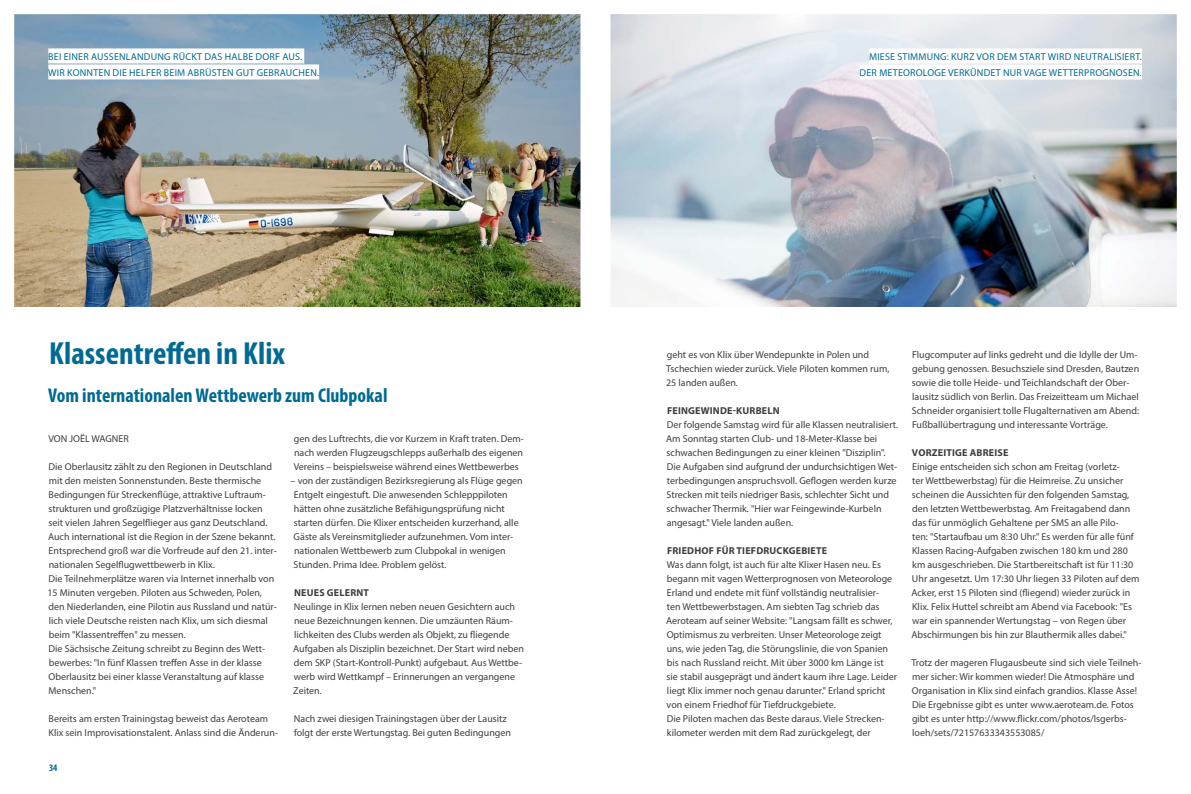
<style>
.page{position:relative;width:1191px;height:794px;background:#fff}
.page>*{position:absolute;margin:0;border:0;box-sizing:border-box;transform-origin:0 0}
.Überschrift_1{font:700 condensed 32px "Myriad Pro";color:#006a94}
.Vorspann{font:700 condensed 20px "Myriad Pro";color:#006a94}
.Fließtext{font:10px/14px "Myriad Pro";color:#3e3e3f}
.Titel_Themenseite{font:10px/16px "Myriad Pro";letter-spacing:.02em;color:#006a94}
.Zwischenüberschrift{font:700 10px "Myriad Pro";letter-spacing:.02em;color:#3e3e3f}
.t1{font:700 condensed 10px "Myriad Pro";color:#006a94}
</style>
<div class="page">
<img style="left:14px;top:14px;width:1163px;height:293px">
<div style="left:580px;top:0;width:30px;height:794px;background:#fff"></div>
<p class="Titel_Themenseite" style="left:48px;top:48px;width:272px">BEI EINER AUSSENLANDUNG RÜCKT DAS HALBE DORF AUS.<br>WIR KONNTEN DIE HELFER BEIM ABRÜSTEN GUT GEBRAUCHEN.</p>
<p class="Überschrift_1" style="left:49px;top:333px;width:237px">Klassentreffen in Klix</p>
<p class="Vorspann" style="left:48px;top:383px;width:341px">Vom internationalen Wettbewerb zum Clubpokal</p>
<p class="Fließtext" style="left:48px;top:431px;width:82px">VON JOËL WAGNER</p>
<p class="Fließtext" style="left:48px;top:459px;width:230px">Die Oberlausitz zählt zu den Regionen in Deutschland mit den meisten Sonnenstunden. Beste thermische Bedingungen für Streckenflüge, attraktive Luftraum&shy;strukturen und großzügige Platzverhältnisse locken seit vielen Jahren Segelflieger aus ganz Deutschland.<br>Auch international ist die Region in der Szene bekannt.<br>Entsprechend groß war die Vorfreude auf den 21. inter&shy;nationalen Segelflugwettbewerb in Klix.</p>
<p class="Fließtext" style="left:47px;top:571px;width:231px">Die Teilnehmerplätze waren via Internet innerhalb von 15 Minuten vergeben. Piloten aus Schweden, Polen, den Niederlanden, eine Pilotin aus Russland und natür&shy;lich viele Deutsche reisten nach Klix, um sich diesmal beim "Klassentreffen" zu messen.</p>
<p class="Fließtext" style="left:48px;top:641px;width:218px">Die Sächsische Zeitung schreibt zu Beginn des Wett&shy;bewerbes: "In fünf Klassen treffen Asse in der klasse Oberlausitz bei einer klasse Veranstaltung auf klasse Menschen."</p>
<p class="Fließtext" style="left:49px;top:711px;width:231px">Bereits am ersten Trainingstag beweist das Aeroteam<br>Klix sein Improvisationstalent. Anlass sind die Änderun-</p>
<p class="Fließtext" style="left:294px;top:431px;width:232px;text-align:justify">gen des Luftrechts, die vor Kurzem in Kraft traten. Dem&shy;nach werden Flugzeugschlepps außerhalb des eigenen Vereins – beispielsweise während eines Wettbewerbes</p>
<p class="Fließtext" style="left:293px;top:473px;width:231px;text-indent:-3px">– von der zuständigen Bezirksregierung als Flüge gegen Entgelt eingestuft. Die anwesenden Schlepppiloten hätten ohne zusätzliche Befähigungsprüfung nicht starten dürfen. Die Klixer entscheiden kurzerhand, alle Gäste als Vereinsmitglieder aufzunehmen. Vom inter&shy;nationalen Wettbewerb zum Clubpokal in wenigen Stunden. Prima Idee. Problem gelöst.</p>
<p class="Zwischenüberschrift" style="left:294px;top:586px;width:76px">NEUES GELERNT</p>
<p class="Fließtext" style="left:293px;top:599px;width:232px">Neulinge in Klix lernen neben neuen Gesichtern auch neue Bezeichnungen kennen. Die umzäunten Räum&shy;lichkeiten des Clubs werden als Objekt, zu fliegende Aufgaben als Disziplin bezeichnet. Der Start wird neben dem SKP (Start-Kontroll-Punkt) aufgebaut. Aus Wettbe&shy;werb wird Wettkampf – Erinnerungen an vergangene Zeiten.</p>
<p class="Fließtext" style="left:294px;top:711px;width:219px">Nach zwei diesigen Trainingstagen über der Lausitz folgt der erste Wertungstag. Bei guten Bedingungen</p>
<p class="t1" style="left:49px;top:761px;width:10px">34</p>
<p class="Titel_Themenseite" style="left:869px;top:49px;width:274px">MIESE STIMMUNG: KURZ VOR DEM START WIRD NEUTRALISIERT.</p>
<p class="Titel_Themenseite" style="left:859px;top:65px;width:284px">DER METEOROLOGE VERKÜNDET NUR VAGE WETTERPROGNOSEN.</p>
<p class="Fließtext" style="left:666px;top:347px;width:225px">geht es von Klix über Wendepunkte in Polen und<br>Tschechien wieder zurück. Viele Piloten kommen rum,<br>25 landen außen.</p>
<p class="Zwischenüberschrift" style="left:667px;top:404px;width:114px">FEINGEWINDE-KURBELN</p>
<p class="Fließtext" style="left:666px;top:417px;width:233px">Der folgende Samstag wird für alle Klassen neutralisiert.<br>Am Sonntag starten Club- und 18-Meter-Klasse bei schwachen Bedingungen zu einer kleinen "Disziplin".<br>Die Aufgaben sind aufgrund der undurchsichtigen Wet&shy;terbedingungen anspruchsvoll. Geflogen werden kurze Strecken mit teils niedriger Basis, schlechter Sicht und schwacher Thermik. "Hier war Feingewinde-Kurbeln angesagt." Viele landen außen.</p>
<p class="Zwischenüberschrift" style="left:667px;top:544px;width:162px">FRIEDHOF FÜR TIEFDRUCKGEBIETE</p>
<p class="Fließtext" style="left:666px;top:557px;width:232px">Was dann folgt, ist auch für alte Klixer Hasen neu. Es begann mit vagen Wetterprognosen von Meteorologe Erland und endete mit fünf vollständig neutralisier-<br>ten Wettbewerbstagen. Am siebten Tag schrieb das Aeroteam auf seiner Website: "Langsam fällt es schwer, Optimismus zu verbreiten. Unser Meteorologe zeigt uns, wie jeden Tag, die Störungslinie, die von Spanien bis nach Russland reicht. Mit über 3000 km Länge ist<br>sie stabil ausgeprägt und ändert kaum ihre Lage. Leider liegt Klix immer noch genau darunter." Erland spricht von einem Friedhof für Tiefdruckgebiete.</p>
<p class="Fließtext" style="left:667px;top:711px;width:219px">Die Piloten machen das Beste daraus. Viele Strecken&shy;kilometer werden mit dem Rad zurückgelegt, der</p>
<p class="Fließtext" style="left:911px;top:347px;width:229px">Flugcomputer auf links gedreht und die Idylle der Um&shy;gebung genossen. Besuchsziele sind Dresden, Bautzen sowie die tolle Heide- und Teichlandschaft der Ober&shy;lausitz südlich von Berlin. Das Freizeitteam um Michael Schneider organisiert tolle Flugalternativen am Abend:<br>Fußballübertragung und interessante Vorträge.</p>
<p class="Zwischenüberschrift" style="left:912px;top:446px;width:98px">VORZEITIGE ABREISE</p>
<p class="Fließtext" style="left:911px;top:459px;width:229px">Einige entscheiden sich schon am Freitag (vorletz-<br>ter Wettbewerbstag) für die Heimreise. Zu unsicher scheinen die Aussichten für den folgenden Samstag, den letzten Wettbewerbstag. Am Freitagabend dann das für unmöglich Gehaltene per SMS an alle Pilo-<br>ten: "Startaufbau um 8:30 Uhr." Es werden für alle fünf Klassen Racing-Aufgaben zwischen 180 km und 280 km ausgeschrieben. Die Startbereitschaft ist für 11:30<br>Uhr angesetzt. Um 17:30 Uhr liegen 33 Piloten auf dem Acker, erst 15 Piloten sind (fliegend) wieder zurück in Klix. Felix Huttel schreibt am Abend via Facebook: "Es war ein spannender Wertungstag – von Regen über Abschirmungen bis hin zur Blauthermik alles dabei."</p>
<p class="Fließtext" style="left:911px;top:655px;width:232px">Trotz der mageren Flugausbeute sind sich viele Teilneh&shy;mer sicher: Wir kommen wieder! Die Atmosphäre und<br>Organisation in Klix sind einfach grandios. Klasse Asse!</p>
<p class="Fließtext" style="left:912px;top:697px;width:223px">Die Ergebnisse gibt es unter www.aeroteam.de. Fotos gibt es unter http://www.flickr.com/photos/lsgerbs&shy;loeh/sets/72157633343553085/</p>
</div>
